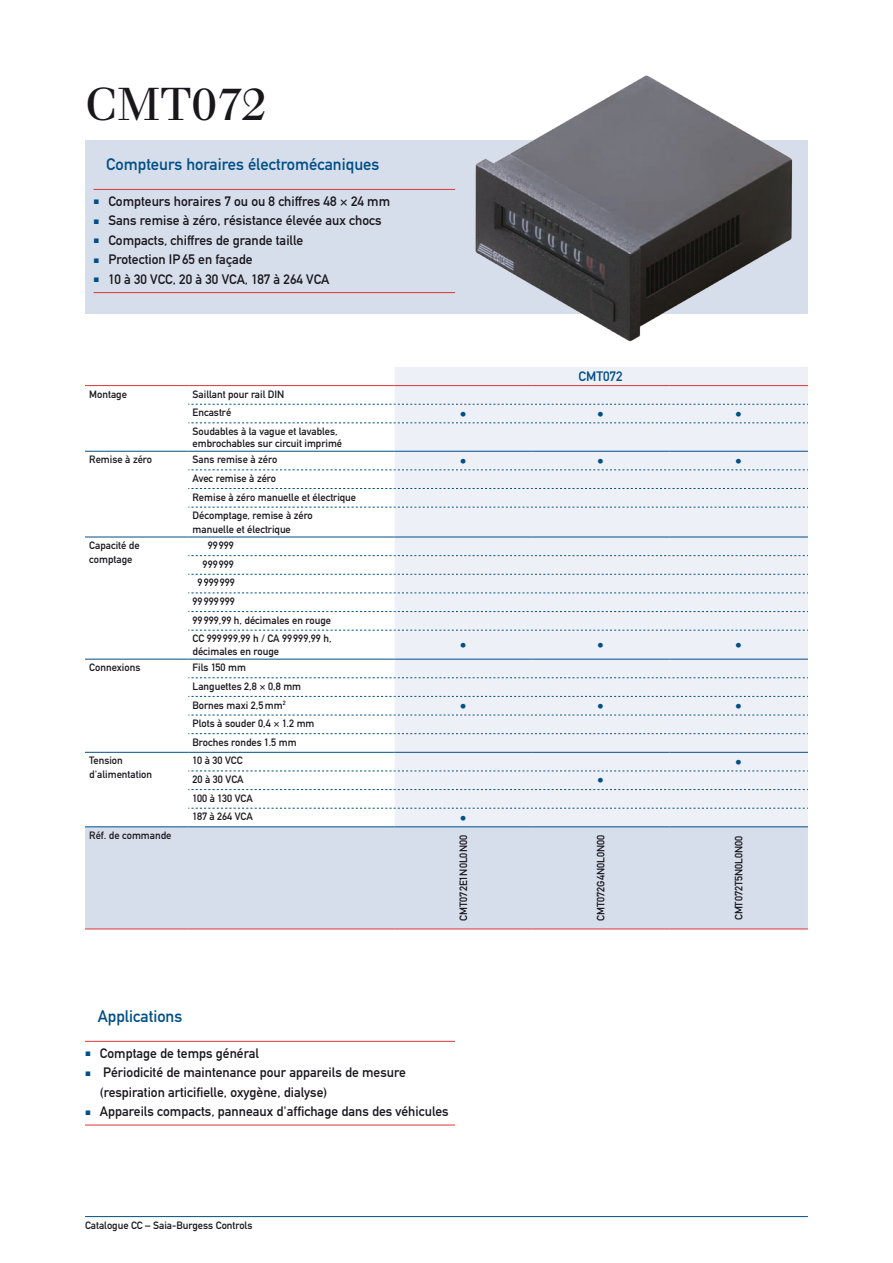
<style>
.page{position:relative;width:893px;height:1263px;background:#fff}
.page>*{position:absolute;margin:0;border:0;box-sizing:border-box;transform-origin:0 0}
._000_Titel_WB_19_20{font:45px "Walbaum";color:#1a171c}
._004_Subtitel_11_13{font:16.5px "DIN Mittelschrift";color:#004f87}
._006_Content{font:13.5px/19.5px "DIN Mittelschrift";color:#1a171c}
.Punkte{font:13.5px "DIN Mittelschrift";color:#004f87}
._006_Content-2{font:13.5px "DIN Mittelschrift";color:#004f87}
._006_Content-3{font:10.5px/13.5px "DIN Mittelschrift";color:#1a171c}
._006_Tabelle{font:10.5px "DIN Mittelschrift";color:#1a171c}
.s1{font-family:"Arial";font-size:9.75px;color:#004f87}
</style>
<div class="page">
<hr style="left:85px;top:1216px;width:723px;height:1px;background:#004f87">
<div style="left:85px;top:140px;width:723px;height:174px;background:#d7deeb"></div>
<hr style="left:94px;top:189px;width:361px;height:1px;background:#dd3438">
<hr style="left:94px;top:292px;width:361px;height:1px;background:#dd3438">
<div style="left:395px;top:367px;width:413px;height:459px;background:#edf0f6"></div>
<div style="left:85px;top:827px;width:723px;height:101px;background:#d7deeb"></div>
<svg style="left:188px;top:423px;width:620px;height:1px"></svg>
<svg style="left:188px;top:470px;width:620px;height:1px"></svg>
<svg style="left:188px;top:488px;width:620px;height:1px"></svg>
<svg style="left:188px;top:507px;width:620px;height:1px"></svg>
<svg style="left:188px;top:611px;width:620px;height:1px"></svg>
<svg style="left:188px;top:630px;width:620px;height:1px"></svg>
<svg style="left:188px;top:677px;width:620px;height:1px"></svg>
<svg style="left:188px;top:696px;width:620px;height:1px"></svg>
<svg style="left:188px;top:715px;width:620px;height:1px"></svg>
<svg style="left:188px;top:733px;width:620px;height:1px"></svg>
<svg style="left:188px;top:555px;width:620px;height:1px"></svg>
<svg style="left:188px;top:574px;width:620px;height:1px"></svg>
<svg style="left:188px;top:593px;width:620px;height:1px"></svg>
<svg style="left:188px;top:771px;width:620px;height:1px"></svg>
<svg style="left:188px;top:789px;width:620px;height:1px"></svg>
<svg style="left:188px;top:808px;width:620px;height:1px"></svg>
<hr style="left:85px;top:451px;width:103px;height:1px;background:#004f87">
<hr style="left:188px;top:451px;width:207px;height:1px;background:#004f87">
<hr style="left:395px;top:451px;width:137px;height:1px;background:#004f87">
<hr style="left:532px;top:451px;width:137px;height:1px;background:#004f87">
<hr style="left:669px;top:451px;width:139px;height:1px;background:#004f87">
<hr style="left:85px;top:537px;width:103px;height:1px;background:#004f87">
<hr style="left:395px;top:537px;width:137px;height:1px;background:#004f87">
<hr style="left:532px;top:537px;width:137px;height:1px;background:#004f87">
<hr style="left:669px;top:537px;width:139px;height:1px;background:#004f87">
<hr style="left:85px;top:659px;width:103px;height:1px;background:#004f87">
<hr style="left:188px;top:659px;width:207px;height:1px;background:#004f87">
<hr style="left:395px;top:659px;width:137px;height:1px;background:#004f87">
<hr style="left:532px;top:659px;width:137px;height:1px;background:#004f87">
<hr style="left:669px;top:659px;width:139px;height:1px;background:#004f87">
<hr style="left:85px;top:752px;width:103px;height:1px;background:#004f87">
<hr style="left:188px;top:752px;width:207px;height:1px;background:#004f87">
<hr style="left:395px;top:752px;width:137px;height:1px;background:#004f87">
<hr style="left:532px;top:752px;width:137px;height:1px;background:#004f87">
<hr style="left:669px;top:752px;width:139px;height:1px;background:#004f87">
<hr style="left:85px;top:826px;width:103px;height:1px;background:#004f87">
<hr style="left:188px;top:826px;width:207px;height:1px;background:#004f87">
<hr style="left:395px;top:826px;width:137px;height:1px;background:#004f87">
<hr style="left:532px;top:826px;width:137px;height:1px;background:#004f87">
<hr style="left:669px;top:826px;width:139px;height:1px;background:#004f87">
<hr style="left:85px;top:385px;width:103px;height:1px;background:#dd3438">
<hr style="left:188px;top:385px;width:207px;height:1px;background:#dd3438">
<hr style="left:395px;top:385px;width:137px;height:1px;background:#dd3438">
<hr style="left:532px;top:385px;width:137px;height:1px;background:#dd3438">
<hr style="left:669px;top:385px;width:139px;height:1px;background:#dd3438">
<svg style="left:188px;top:404px;width:620px;height:1px"></svg>
<hr style="left:188px;top:537px;width:207px;height:1px;background:#004f87">
<hr style="left:85px;top:928px;width:103px;height:1px;background:#dd3438">
<hr style="left:188px;top:928px;width:207px;height:1px;background:#dd3438">
<hr style="left:395px;top:928px;width:137px;height:1px;background:#dd3438">
<hr style="left:532px;top:928px;width:137px;height:1px;background:#dd3438">
<hr style="left:669px;top:928px;width:139px;height:1px;background:#dd3438">
<hr style="left:85px;top:1041px;width:370px;height:1px;background:#dd3438">
<hr style="left:85px;top:1125px;width:370px;height:1px;background:#dd3438">
<img style="left:475px;top:75px;width:318px;height:267px">
<p class="_000_Titel_WB_19_20" style="left:85px;top:78px;width:183px">CMT072</p>
<p class="_004_Subtitel_11_13" style="left:106px;top:154px;width:275px">Compteurs horaires électromécaniques</p>
<p class="_006_Content" style="left:94px;top:191px;width:298px"><span class="s1">■</span> Compteurs horaires 7 ou ou 8 chiffres 48 × 24 mm</p>
<p class="_006_Content" style="left:94px;top:211px;width:290px"><span class="s1">■</span> Sans remise à zéro, résistance élevée aux chocs</p>
<p class="_006_Content" style="left:94px;top:230px;width:211px"><span class="s1">■</span> Compacts, chiffres de grande taille</p>
<p class="_006_Content" style="left:94px;top:250px;width:160px"><span class="s1">■</span> Protection IP65 en façade</p>
<p class="_006_Content" style="left:94px;top:269px;width:237px"><span class="s1">■</span> 10 à 30 VCC, 20 à 30 VCA, 187 à 264 VCA</p>
<p class="_006_Content-2" style="left:579px;top:369px;width:45px">CMT072</p>
<p class="_006_Content-3" style="left:89px;top:387px;width:39px">Montage</p>
<p class="_006_Content-3" style="left:193px;top:387px;width:93px">Saillant pour rail DIN</p>
<p class="_006_Content-3" style="left:193px;top:406px;width:40px">Encastré</p>
<p class="Punkte" style="left:460px;top:406px;width:8px">•</p>
<p class="Punkte" style="left:597px;top:406px;width:8px">•</p>
<p class="Punkte" style="left:735px;top:406px;width:8px">•</p>
<p class="_006_Content-3" style="left:193px;top:425px;width:151px;line-height:12px">Soudables à la vague et lavables, embrochables sur circuit imprimé</p>
<p class="_006_Content-3" style="left:89px;top:453px;width:64px">Remise à zéro</p>
<p class="_006_Content-3" style="left:193px;top:453px;width:86px">Sans remise à zéro</p>
<p class="Punkte" style="left:460px;top:453px;width:8px">•</p>
<p class="Punkte" style="left:597px;top:453px;width:8px">•</p>
<p class="Punkte" style="left:735px;top:453px;width:8px">•</p>
<p class="_006_Content-3" style="left:193px;top:472px;width:85px">Avec remise à zéro</p>
<p class="_006_Content-3" style="left:193px;top:490px;width:165px">Remise à zéro manuelle et électrique</p>
<p class="_006_Content-3" style="left:193px;top:509px;width:122px">Décomptage, remise à zéro manuelle et électrique</p>
<p class="_006_Content-3" style="left:89px;top:539px;width:52px">Capacité de comptage</p>
<p class="_006_Tabelle" style="left:208px;top:539px;width:28px">99999</p>
<p class="_006_Tabelle" style="left:203px;top:558px;width:33px">999999</p>
<p class="_006_Tabelle" style="left:198px;top:576px;width:39px">9999999</p>
<p class="_006_Content-3" style="left:193px;top:595px;width:44px">99999999</p>
<p class="_006_Content-3" style="left:193px;top:613px;width:140px">99999,99 h, décimales en rouge</p>
<p class="_006_Content-3" style="left:193px;top:632px;width:141px;line-height:12.6px">CC 999999,99 h / CA 99999,99 h, décimales en rouge</p>
<p class="Punkte" style="left:460px;top:637px;width:8px">•</p>
<p class="Punkte" style="left:597px;top:637px;width:8px">•</p>
<p class="Punkte" style="left:735px;top:637px;width:8px">•</p>
<p class="_006_Content-3" style="left:89px;top:661px;width:53px">Connexions</p>
<p class="_006_Content-3" style="left:193px;top:661px;width:55px">Fils 150 mm</p>
<p class="_006_Content-3" style="left:193px;top:679px;width:110px">Languettes 2,8 × 0,8 mm</p>
<p class="_006_Content-3" style="left:193px;top:698px;width:95px">Bornes maxi 2,5mm<sup>2</sup></p>
<p class="Punkte" style="left:460px;top:698px;width:8px">•</p>
<p class="Punkte" style="left:597px;top:698px;width:8px">•</p>
<p class="Punkte" style="left:735px;top:698px;width:8px">•</p>
<p class="_006_Content-3" style="left:193px;top:717px;width:123px">Plots à souder 0,4 × 1.2 mm</p>
<p class="_006_Content-3" style="left:193px;top:735px;width:106px">Broches rondes 1.5 mm</p>
<p class="_006_Content-3" style="left:89px;top:754px;width:64px">Tension d'alimentation</p>
<p class="_006_Content-3" style="left:193px;top:754px;width:52px">10 à 30 VCC</p>
<p class="Punkte" style="left:735px;top:754px;width:8px">•</p>
<p class="_006_Content-3" style="left:193px;top:773px;width:53px">20 à 30 VCA</p>
<p class="Punkte" style="left:597px;top:773px;width:8px">•</p>
<p class="_006_Content-3" style="left:193px;top:791px;width:62px">100 à 130 VCA</p>
<p class="_006_Content-3" style="left:193px;top:810px;width:62px">187 à 264 VCA</p>
<p class="Punkte" style="left:460px;top:810px;width:8px">•</p>
<p class="_006_Content-3" style="left:89px;top:828px;width:84px">Réf. de commande</p>
<p class="_006_Content-3" style="left:457px;top:920px;width:87px;rotate:-90deg">CMT072E1N0L0N00</p>
<p class="_006_Content-3" style="left:594px;top:921px;width:87px;rotate:-90deg">CMT072G4N0L0N00</p>
<p class="_006_Content-3" style="left:732px;top:920px;width:86px;rotate:-90deg">CMT072T5N0L0N00</p>
<p class="_004_Subtitel_11_13" style="left:98px;top:1006px;width:86px">Applications</p>
<p class="_006_Content" style="left:85px;top:1043px;width:175px"><span class="s1">■</span> Comptage de temps général</p>
<p class="_006_Content" style="left:100px;top:1063px;width:307px;text-indent:-15px"><span class="s1">■</span> Périodicité de maintenance pour appareils de mesure (respiration articifielle, oxygène, dialyse)</p>
<p class="_006_Content" style="left:85px;top:1102px;width:365px"><span class="s1">■</span> Appareils compacts, panneaux d'affichage dans des véhicules</p>
<p class="_006_Content-3" style="left:85px;top:1219px;width:169px">Catalogue CC – Saia-Burgess Controls</p>
</div>
